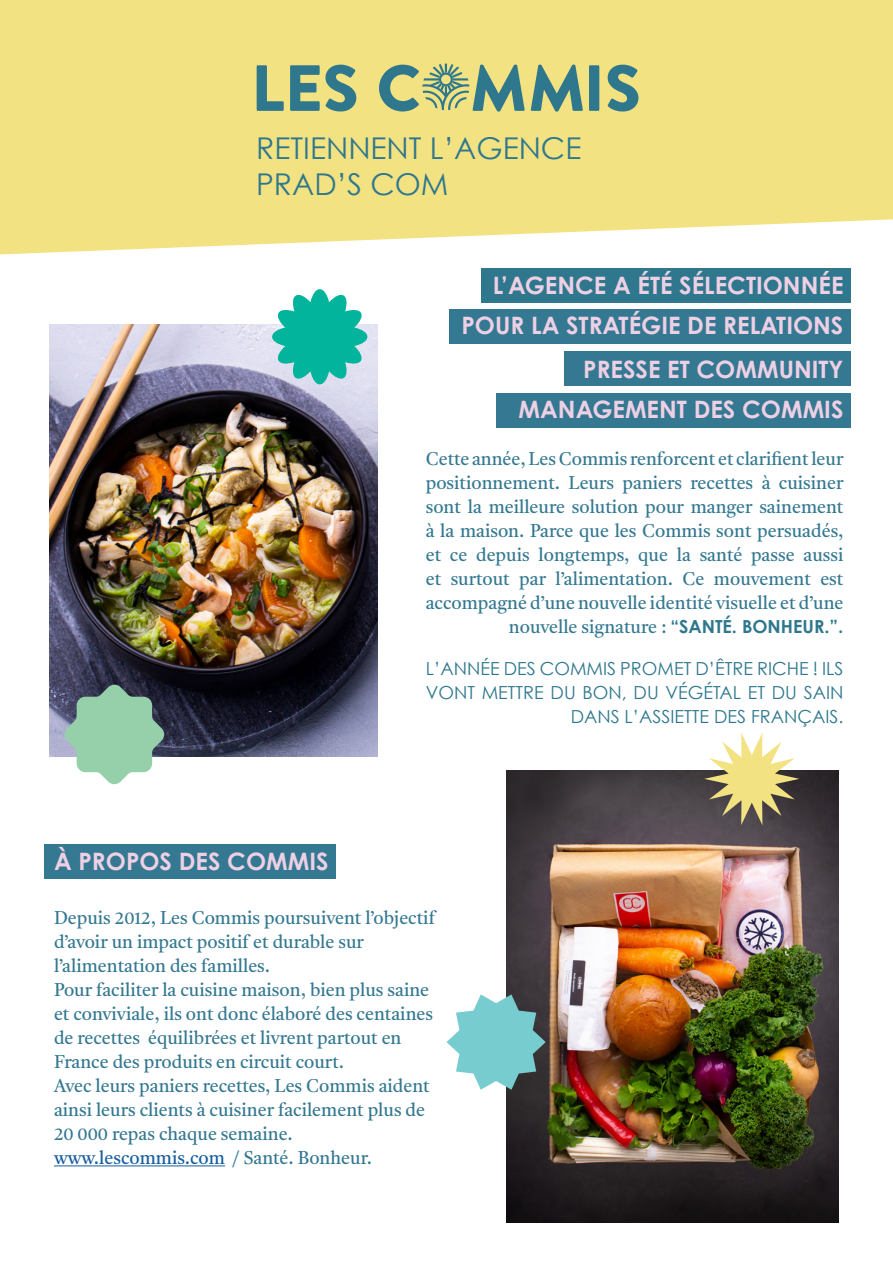
<style>
.page{position:relative;width:893px;height:1263px;background:#fff}
.page>*{position:absolute;margin:0;border:0;box-sizing:border-box;transform-origin:0 0}
.t1{font:30px/36px "Century Gothic";color:#2e778d}
.t2{font:700 24px/40.5px "Century Gothic Pro Cyr";color:#eed0e5;text-align:right}
.t3{font:18px/24px "Castoro";color:#347891}
.t4{font:18px/24px "Century Gothic";color:#2e778d;text-align:right}
.t5{font:18px "Castoro";color:#175d9e}
.s1{font-family:"Century Gothic";font-weight:700;color:#2e778d}
.s2{color:#347891}
</style>
<div class="page">
<div style="left:449px;top:309px;width:401px;height:35px;background:#347891"></div>
<div style="left:496px;top:393px;width:354px;height:35px;background:#347891"></div>
<div style="left:564px;top:351px;width:286px;height:35px;background:#347891"></div>
<div style="left:481px;top:268px;width:369px;height:35px;background:#2e778d"></div>
<svg style="left:0;top:0;width:893px;height:254px;background:#f3e48b"></svg>
<div style="left:45px;top:844px;width:291px;height:35px;background:#347891"></div>
<hr style="left:54px;top:1165px;width:171px;height:1px;background:#175d9e">
<img style="left:506px;top:771px;width:333px;height:452px">
<img style="left:50px;top:324px;width:328px;height:433px">
<svg style="left:272px;top:289px;width:95px;height:95px"></svg>
<svg style="left:704px;top:733px;width:95px;height:92px"></svg>
<svg style="left:446px;top:994px;width:100px;height:96px"></svg>
<svg style="left:65px;top:685px;width:99px;height:99px;background:#92baa6"></svg>
<div style="left:405px;top:47px;width:80px;height:80px;background:#f3e282;border-radius:50%"></div>
<svg style="left:257px;top:65px;width:27px;height:46px"></svg>
<svg style="left:290px;top:65px;width:66px;height:46px;background:#7aa088"></svg>
<svg style="left:531px;top:65px;width:52px;height:46px;background:#87a787"></svg>
<svg style="left:589px;top:65px;width:10px;height:46px"></svg>
<svg style="left:608px;top:65px;width:30px;height:46px"></svg>
<svg style="left:379px;top:64px;width:146px;height:47px"></svg>
<p class="t1" style="left:256px;top:130px;width:327px">RETIENNENT L’AGENCE<br>PRAD’S COM</p>
<p class="t2" style="left:461px;top:264px;width:383px">L’AGENCE A ÉTÉ SÉLECTIONNÉE<br>POUR LA STRATÉGIE DE RELATIONS</p>
<p class="t2" style="left:519px;top:348px;width:326px">PRESSE ET COMMUNITY<br>MANAGEMENT DES COMMIS</p>
<p class="t3" style="left:426px;top:447px;width:419px;text-align:right">Cette année, Les Commis renforcent et clarifient leur positionnement. Leurs paniers recettes à cuisiner sont la meilleure solution pour manger sainement à la maison. Parce que les Commis sont persuadés, et ce depuis longtemps, que la santé passe aussi et surtout par l’alimentation. Ce mouvement est accompagné d’une nouvelle identité visuelle et d’une nouvelle signature : <span class="s1">“SANTÉ. BONHEUR.”</span>.</p>
<p class="t4" style="left:426px;top:656px;width:419px">L’ANNÉE DES COMMIS PROMET D’ÊTRE RICHE ! ILS<br>VONT METTRE DU BON, DU VÉGÉTAL ET DU SAIN<br>DANS L’ASSIETTE DES FRANÇAIS.</p>
<p class="t2" style="left:54px;top:841px;width:276px">À PROPOS DES COMMIS</p>
<p class="t3" style="left:54px;top:906px;width:382px">Depuis 2012, Les Commis poursuivent l’objectif d’avoir un impact positif et durable sur l’alimentation des familles.</p>
<p class="t3" style="left:54px;top:978px;width:377px">Pour faciliter la cuisine maison, bien plus saine</p>
<p class="t3" style="left:54px;top:1002px;width:381px">et conviviale, ils ont donc élaboré des centaines de recettes équilibrées et livrent partout en<br>France des produits en circuit court.</p>
<p class="t3" style="left:54px;top:1074px;width:377px">Avec leurs paniers recettes, Les Commis aident ainsi leurs clients à cuisiner facilement plus de<br>20 000 repas chaque semaine.</p>
<p class="t5" style="left:54px;top:1145px;width:320px">www.lescommis.com <span class="s2">/ Santé. Bonheur.</span></p>
</div>
